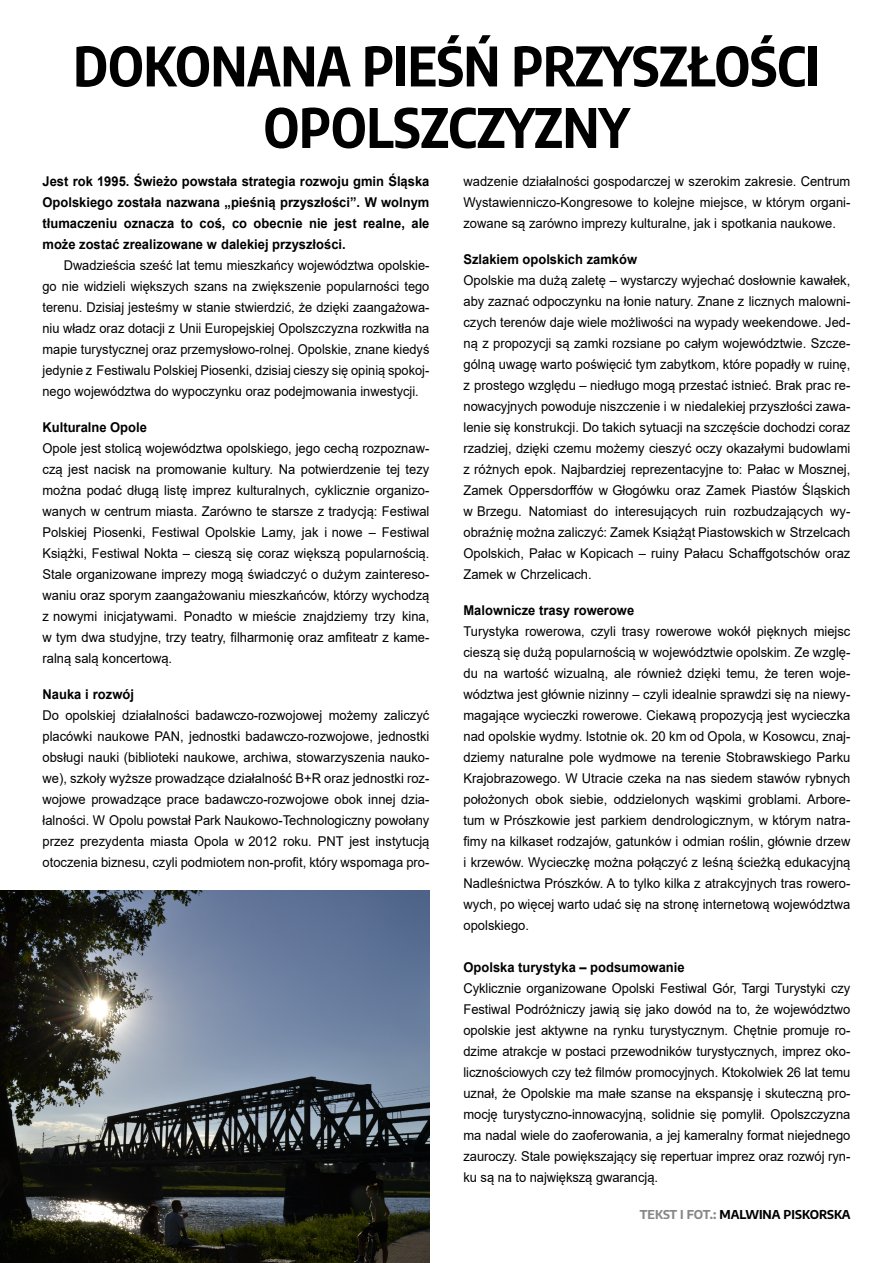
<style>
.page{position:relative;width:893px;height:1263px;background:#fff}
.page>*{position:absolute;margin:0;border:0;box-sizing:border-box;transform-origin:0 0}
.t1{font:700 54px/61.5px "Encode Sans Condensed";color:#000;text-align:center}
.t2{font:13.5px/21px "Arial";color:#000;text-align:justify;scale:.96 1}
.t3{font:13.5px/21px "Arial";color:#000;text-align:justify;scale:.95 1}
.t4{font:700 13.5px/21px "Arial";color:#000;text-align:justify;scale:.96 1}
.t5{font:700 12px "Encode Sans";color:#000}
.s1{color:#878787}
</style>
<div class="page">
<img style="left:0;top:891px;width:429px;height:372px">
<h1 class="t1" style="left:73px;top:32px;width:747px">DOKONANA PIEŚŃ PRZYSZŁOŚCI<br>OPOLSZCZYZNY</h1>
<p class="t4" style="left:43px;top:171px;width:405px">Jest rok 1995. Świeżo powstała strategia rozwoju gmin Śląska Opolskiego została nazwana „pieśnią przyszłości”. W wolnym tłumaczeniu oznacza to coś, co obecnie nie jest realne, ale może zostać zrealizowane w dalekiej przyszłości.</p>
<p class="t3" style="left:43px;top:255px;width:409px;text-indent:21px">Dwadzieścia sześć lat temu mieszkańcy województwa opolskie&shy;go nie widzieli większych szans na zwiększenie popularności tego terenu. Dzisiaj jesteśmy w stanie stwierdzić, że dzięki zaangażowa&shy;niu władz oraz dotacji z Unii Europejskiej Opolszczyzna rozkwitła na mapie turystycznej oraz przemysłowo-rolnej. Opolskie, znane kiedyś jedynie z Festiwalu Polskiej Piosenki, dzisiaj cieszy się opinią spokoj&shy;nego województwa do wypoczynku oraz podejmowania inwestycji.</p>
<p class="t4" style="left:43px;top:417px;width:110px">Kulturalne Opole</p>
<p class="t2" style="left:43px;top:438px;width:405px">Opole jest stolicą województwa opolskiego, jego cechą rozpoznaw&shy;czą jest nacisk na promowanie kultury. Na potwierdzenie tej tezy można podać długą listę imprez kulturalnych, cyklicznie organizo&shy;wanych w centrum miasta. Zarówno te starsze z tradycją: Festiwal Polskiej Piosenki, Festiwal Opolskie Lamy, jak i nowe – Festiwal Książki, Festiwal Nokta – cieszą się coraz większą popularnością.<br>Stale organizowane imprezy mogą świadczyć o dużym zaintereso&shy;waniu oraz sporym zaangażowaniu mieszkańców, którzy wychodzą z nowymi inicjatywami. Ponadto w mieście znajdziemy trzy kina, w tym dwa studyjne, trzy teatry, filharmonię oraz amfiteatr z kame&shy;ralną salą koncertową.</p>
<p class="t4" style="left:43px;top:684px;width:97px">Nauka i rozwój</p>
<p class="t2" style="left:43px;top:705px;width:405px">Do opolskiej działalności badawczo-rozwojowej możemy zaliczyć placówki naukowe PAN, jednostki badawczo-rozwojowe, jednostki obsługi nauki (biblioteki naukowe, archiwa, stowarzyszenia nauko&shy;we), szkoły wyższe prowadzące działalność B+R oraz jednostki roz&shy;wojowe prowadzące prace badawczo-rozwojowe obok innej dzia&shy;łalności. W Opolu powstał Park Naukowo-Technologiczny powołany przez prezydenta miasta Opola w 2012 roku. PNT jest instytucją otoczenia biznesu, czyli podmiotem non-profit, który wspomaga pro-</p>
<p class="t2" style="left:463px;top:171px;width:405px">wadzenie działalności gospodarczej w szerokim zakresie. Centrum Wystawienniczo-Kongresowe to kolejne miejsce, w którym organi&shy;zowane są zarówno imprezy kulturalne, jak i spotkania naukowe.</p>
<p class="t4" style="left:463px;top:249px;width:182px">Szlakiem opolskich zamków</p>
<p class="t2" style="left:463px;top:270px;width:405px">Opolskie ma dużą zaletę – wystarczy wyjechać dosłownie kawałek, aby zaznać odpoczynku na łonie natury. Znane z licznych malowni&shy;czych terenów daje wiele możliwości na wypady weekendowe. Jed&shy;ną z propozycji są zamki rozsiane po całym województwie. Szcze&shy;gólną uwagę warto poświęcić tym zabytkom, które popadły w ruinę, z prostego względu – niedługo mogą przestać istnieć. Brak prac re&shy;nowacyjnych powoduje niszczenie i w niedalekiej przyszłości zawa&shy;lenie się konstrukcji. Do takich sytuacji na szczęście dochodzi coraz rzadziej, dzięki czemu możemy cieszyć oczy okazałymi budowlami z różnych epok. Najbardziej reprezentacyjne to: Pałac w Mosznej, Zamek Oppersdorffów w Głogówku oraz Zamek Piastów Śląskich w Brzegu. Natomiast do interesujących ruin rozbudzających wy&shy;obraźnię można zaliczyć: Zamek Książąt Piastowskich w Strzelcach Opolskich, Pałac w Kopicach – ruiny Pałacu Schaffgotschów oraz Zamek w Chrzelicach.</p>
<p class="t4" style="left:463px;top:600px;width:179px">Malownicze trasy rowerowe</p>
<p class="t2" style="left:463px;top:621px;width:405px">Turystyka rowerowa, czyli trasy rowerowe wokół pięknych miejsc cieszą się dużą popularnością w województwie opolskim. Ze wzglę&shy;du na wartość wizualną, ale również dzięki temu, że teren woje&shy;wództwa jest głównie nizinny – czyli idealnie sprawdzi się na niewy&shy;magające wycieczki rowerowe. Ciekawą propozycją jest wycieczka nad opolskie wydmy. Istotnie ok. 20 km od Opola, w Kosowcu, znaj&shy;dziemy naturalne pole wydmowe na terenie Stobrawskiego Parku Krajobrazowego. W Utracie czeka na nas siedem stawów rybnych położonych obok siebie, oddzielonych wąskimi groblami. Arbore&shy;tum w Prószkowie jest parkiem dendrologicznym, w którym natra&shy;fimy na kilkaset rodzajów, gatunków i odmian roślin, głównie drzew i krzewów. Wycieczkę można połączyć z leśną ścieżką edukacyjną Nadleśnictwa Prószków. A to tylko kilka z atrakcyjnych tras rowero&shy;wych, po więcej warto udać się na stronę internetową województwa opolskiego.</p>
<p class="t4" style="left:463px;top:957px;width:232px">Opolska turystyka – podsumowanie</p>
<p class="t2" style="left:463px;top:978px;width:405px">Cyklicznie organizowane Opolski Festiwal Gór, Targi Turystyki czy Festiwal Podróżniczy jawią się jako dowód na to, że województwo opolskie jest aktywne na rynku turystycznym. Chętnie promuje ro&shy;dzime atrakcje w postaci przewodników turystycznych, imprez oko&shy;licznościowych czy też filmów promocyjnych. Ktokolwiek 26 lat temu uznał, że Opolskie ma małe szanse na ekspansję i skuteczną pro&shy;mocję turystyczno-innowacyjną, solidnie się pomylił. Opolszczyzna ma nadal wiele do zaoferowania, a jej kameralny format niejednego zauroczy. Stale powiększający się repertuar imprez oraz rozwój ryn&shy;ku są na to największą gwarancją.</p>
<p class="t5" style="left:640px;top:1206px;width:212px"><span class="s1">TEKST I FOT.:</span> MALWINA PISKORSKA</p>
</div>
